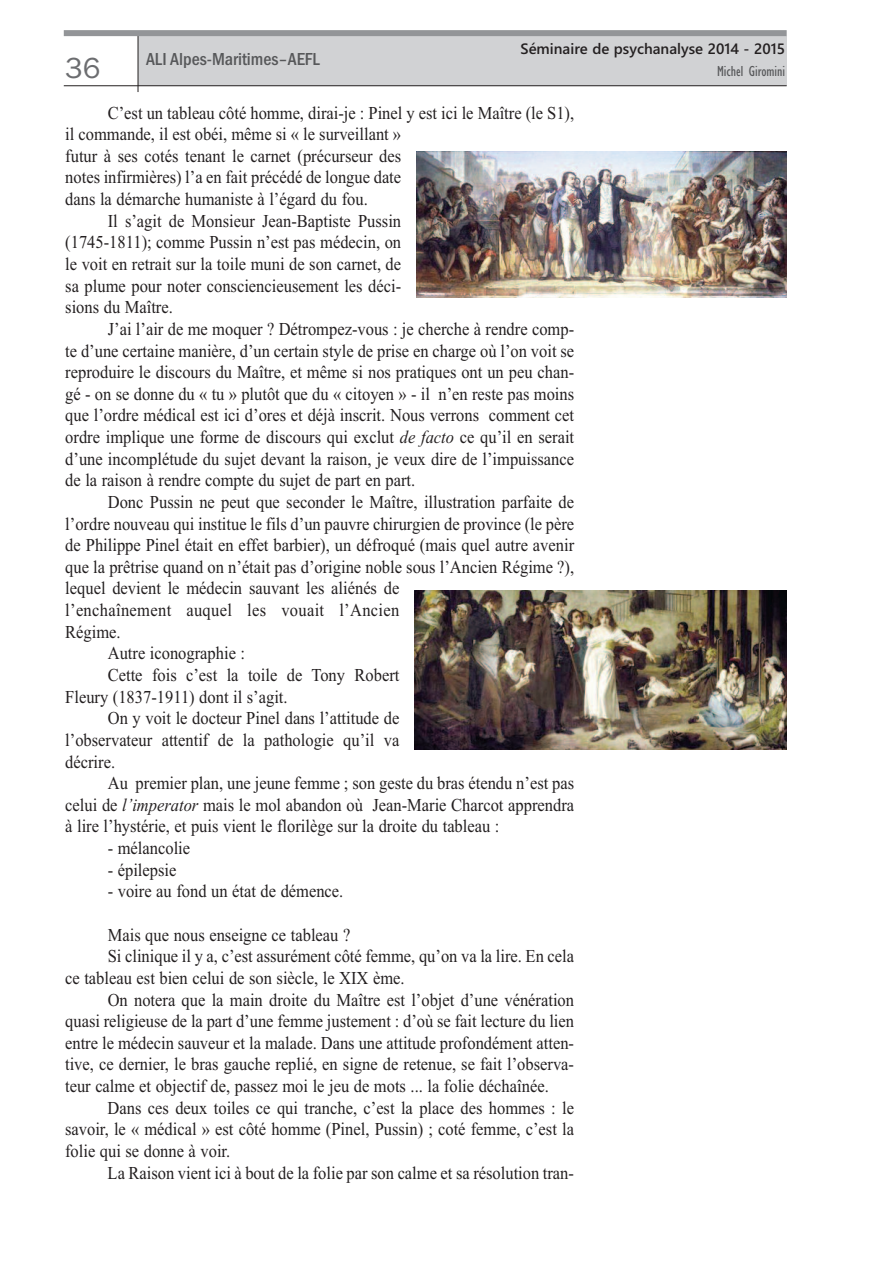
<style>
.page{position:relative;width:893px;height:1263px;background:#fff}
.page>*{position:absolute;margin:0;border:0;box-sizing:border-box;transform-origin:0 0}
.t1{font:30px "Franklin Gothic";color:#6c6d70}
.t2{font:18.15px "Times New Roman";color:#231f20;scale:.91 1}
.t3{font:18.15px "Times New Roman";letter-spacing:.02em;color:#231f20;scale:.91 1}
.t4{font:500 condensed 18px "Franklin Gothic";color:#57585a}
.t5{font:600 15px/21.9px "Segoe UI";color:#231f20;text-align:right}
.s1{font-family:"Gill Sans";font-weight:400;font-stretch:condensed;color:#57585a}
.s2{font-style:italic}
</style>
<div class="page">
<div style="left:138px;top:36px;width:649px;height:50px;background:#d1d2d4"></div>
<hr style="left:138px;top:36px;width:1px;height:56px;background:#231f20">
<hr style="left:64px;top:85px;width:723px;height:1px;background:#231f20">
<div style="left:64px;top:30px;width:723px;height:6px;background:#939598"></div>
<img style="left:416px;top:151px;width:371px;height:146px">
<img style="left:414px;top:590px;width:373px;height:160px">
<p class="t1" style="left:65px;top:50px;width:37px">36</p>
<p class="t4" style="left:146px;top:48px;width:175px">ALI Alpes-Maritimes–AEFL</p>
<p class="t5" style="left:520px;top:38px;width:266px">Séminaire de psychanalyse 2014 - 2015<br><span class="s1">Michel Giromini</span></p>
<p class="t2" style="left:108px;top:102px;width:514px">C’est un tableau côté homme, dirai-je : Pinel y est ici le Maître (le S1),</p>
<p class="t2" style="left:65px;top:123px;width:371px">il commande, il est obéi, même si « le surveillant »</p>
<p class="t2" style="left:65px;top:145px;width:371px">futur à ses cotés tenant le carnet (précurseur des</p>
<p class="t2" style="left:65px;top:167px;width:371px">notes infirmières) l’a en fait précédé de longue date</p>
<p class="t2" style="left:65px;top:188px;width:334px">dans la démarche humaniste à l’égard du fou.</p>
<p class="t2" style="left:108px;top:210px;width:324px">Il s’agit de Monsieur Jean-Baptiste Pussin</p>
<p class="t2" style="left:65px;top:231px;width:371px">(1745-1811); comme Pussin n’est pas médecin, on</p>
<p class="t2" style="left:65px;top:253px;width:371px">le voit en retrait sur la toile muni de son carnet, de</p>
<p class="t2" style="left:65px;top:275px;width:371px">sa plume pour noter consciencieusement les déci-</p>
<p class="t2" style="left:65px;top:296px;width:120px">sions du Maître.</p>
<p class="t2" style="left:108px;top:318px;width:514px">J’ai l’air de me moquer ? Détrompez-vous : je cherche à rendre comp-</p>
<p class="t2" style="left:65px;top:340px;width:561px">te d’une certaine manière, d’un certain style de prise en charge où l’on voit se</p>
<p class="t2" style="left:65px;top:361px;width:561px">reproduire le discours du Maître, et même si nos pratiques ont un peu chan-</p>
<p class="t2" style="left:65px;top:383px;width:561px">gé - on se donne du « tu » plutôt que du « citoyen » - il n’en reste pas moins</p>
<p class="t2" style="left:65px;top:404px;width:561px">que l’ordre médical est ici d’ores et déjà inscrit. Nous verrons comment cet</p>
<p class="t2" style="left:65px;top:426px;width:561px">ordre implique une forme de discours qui exclut <span class="s2">de facto</span> ce qu’il en serait</p>
<p class="t2" style="left:65px;top:448px;width:561px">d’une incomplétude du sujet devant la raison, je veux dire de l’impuissance</p>
<p class="t2" style="left:65px;top:469px;width:386px">de la raison à rendre compte du sujet de part en part.</p>
<p class="t2" style="left:108px;top:491px;width:514px">Donc Pussin ne peut que seconder le Maître, illustration parfaite de</p>
<p class="t2" style="left:65px;top:513px;width:561px">l’ordre nouveau qui institue le fils d’un pauvre chirurgien de province (le père</p>
<p class="t2" style="left:65px;top:534px;width:561px">de Philippe Pinel était en effet barbier), un défroqué (mais quel autre avenir</p>
<p class="t2" style="left:65px;top:556px;width:561px">que la prêtrise quand on n’était pas d’origine noble sous l’Ancien Régime ?),</p>
<p class="t2" style="left:65px;top:578px;width:369px">lequel devient le médecin sauvant les aliénés de</p>
<p class="t3" style="left:65px;top:599px;width:369px">l’enchaînement auquel les vouait l’Ancien</p>
<p class="t2" style="left:65px;top:621px;width:62px">Régime.</p>
<p class="t2" style="left:108px;top:642px;width:152px">Autre iconographie :</p>
<p class="t2" style="left:108px;top:664px;width:322px">Cette fois c’est la toile de Tony Robert</p>
<p class="t2" style="left:65px;top:686px;width:246px">Fleury (1837-1911) dont il s’agit.</p>
<p class="t2" style="left:108px;top:707px;width:322px">On y voit le docteur Pinel dans l’attitude de</p>
<p class="t2" style="left:65px;top:729px;width:369px">l’observateur attentif de la pathologie qu’il va</p>
<p class="t2" style="left:65px;top:751px;width:56px">décrire.</p>
<p class="t2" style="left:108px;top:772px;width:514px">Au premier plan, une jeune femme ; son geste du bras étendu n’est pas</p>
<p class="t2" style="left:65px;top:794px;width:561px">celui de <span class="s2">l’imperator</span> mais le mol abandon où Jean-Marie Charcot apprendra</p>
<p class="t2" style="left:65px;top:815px;width:479px">à lire l’hystérie, et puis vient le florilège sur la droite du tableau :</p>
<p class="t2" style="left:108px;top:837px;width:92px">- mélancolie</p>
<p class="t2" style="left:108px;top:859px;width:77px">- épilepsie</p>
<p class="t2" style="left:108px;top:880px;width:260px">- voire au fond un état de démence.</p>
<p class="t2" style="left:108px;top:924px;width:268px">Mais que nous enseigne ce tableau ?</p>
<p class="t2" style="left:108px;top:945px;width:514px">Si clinique il y a, c’est assurément côté femme, qu’on va la lire. En cela</p>
<p class="t2" style="left:65px;top:967px;width:375px">ce tableau est bien celui de son siècle, le XIX ème.</p>
<p class="t2" style="left:108px;top:989px;width:514px">On notera que la main droite du Maître est l’objet d’une vénération</p>
<p class="t2" style="left:65px;top:1010px;width:561px">quasi religieuse de la part d’une femme justement : d’où se fait lecture du lien</p>
<p class="t2" style="left:65px;top:1032px;width:561px">entre le médecin sauveur et la malade. Dans une attitude profondément atten-</p>
<p class="t2" style="left:65px;top:1053px;width:561px">tive, ce dernier, le bras gauche replié, en signe de retenue, se fait l’observa-</p>
<p class="t2" style="left:65px;top:1075px;width:533px">teur calme et objectif de, passez moi le jeu de mots ... la folie déchaînée.</p>
<p class="t2" style="left:108px;top:1097px;width:514px">Dans ces deux toiles ce qui tranche, c’est la place des hommes : le</p>
<p class="t2" style="left:65px;top:1118px;width:561px">savoir, le « médical » est côté homme (Pinel, Pussin) ; coté femme, c’est la</p>
<p class="t2" style="left:65px;top:1140px;width:183px">folie qui se donne à voir.</p>
<p class="t2" style="left:108px;top:1162px;width:514px">La Raison vient ici à bout de la folie par son calme et sa résolution tran-</p>
</div>
